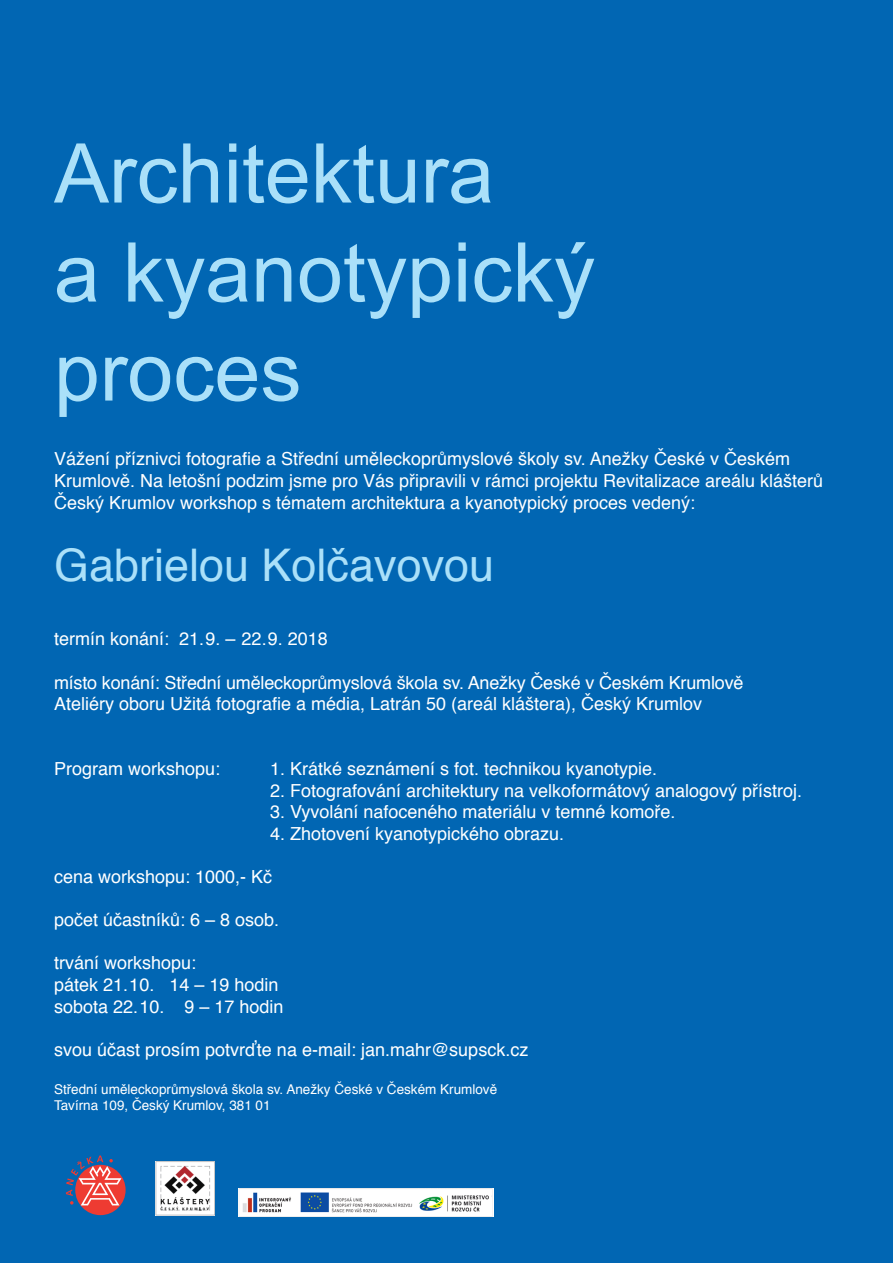
<style>
.page{position:relative;width:893px;height:1263px;background:#0166b3}
.page>*{position:absolute;margin:0;border:0;box-sizing:border-box;transform-origin:0 0}
.t1{font:82.5px "Arial";color:#aae0f9}
.t2{font:45px "Helvetica";color:#aae0f9}
.t3{font:18px/21.6px "Helvetica";color:#fff}
.t4{font:13.5px "Helvetica";color:#fff}
</style>
<div class="page">
<div style="left:75px;top:1165px;width:51px;height:50px;background:#ee3b32;border-radius:50%"></div>
<svg style="left:66px;top:1155px;width:55px;height:50px"></svg>
<img style="left:238px;top:1189px;width:256px;height:27px">
<img style="left:155px;top:1161px;width:59px;height:55px">
<p class="t1" style="left:54px;top:120px;width:442px">Architektura</p>
<p class="t1" style="left:54px;top:219px;width:543px">a kyanotypický</p>
<p class="t1" style="left:54px;top:318px;width:249px">proces</p>
<p class="t3" style="left:54px;top:449px;width:771px">Vážení příznivci fotografie a Střední uměleckoprůmyslové školy sv. Anežky České v Českém<br>Krumlově. Na letošní podzim jsme pro Vás připravili v rámci projektu Revitalizace areálu klášterů<br>Český Krumlov workshop s tématem architektura a kyanotypický proces vedený:</p>
<p class="t2" style="left:54px;top:530px;width:442px">Gabrielou Kolčavovou</p>
<p class="t3" style="left:54px;top:629px;width:275px">termín konání: 21. 9. – 22. 9. 2018</p>
<p class="t3" style="left:54px;top:672px;width:691px">místo konání: Střední uměleckoprůmyslová škola sv. Anežky České v Českém Krumlově</p>
<p class="t3" style="left:54px;top:694px;width:650px">Ateliéry oboru Užitá fotografie a média, Latrán 50 (areál kláštera), Český Krumlov</p>
<p class="t3" style="left:54px;top:758px;width:168px">Program workshopu:</p>
<p class="t3" style="left:270px;top:758px;width:389px">1. Krátké seznámení s fot. technikou kyanotypie.</p>
<p class="t3" style="left:270px;top:780px;width:534px">2. Fotografování architektury na velkoformátový analogový přístroj.</p>
<p class="t3" style="left:270px;top:802px;width:407px">3. Vyvolání nafoceného materiálu v temné komoře.</p>
<p class="t3" style="left:270px;top:823px;width:296px">4. Zhotovení kyanotypického obrazu.</p>
<p class="t3" style="left:54px;top:866px;width:220px">cena workshopu: 1000,- Kč</p>
<p class="t3" style="left:54px;top:910px;width:227px">počet účastníků: 6 – 8 osob.</p>
<p class="t3" style="left:54px;top:953px;width:144px">trvání workshopu:</p>
<p class="t3" style="left:54px;top:974px;width:226px">pátek 21. 10. 14 – 19 hodin</p>
<p class="t3" style="left:54px;top:996px;width:231px">sobota 22. 10. 9 – 17 hodin</p>
<p class="t3" style="left:54px;top:1039px;width:476px">svou účast prosím potvrďte na e-mail: jan.mahr@supsck.cz</p>
<p class="t4" style="left:54px;top:1078px;width:445px">Střední uměleckoprůmyslová škola sv. Anežky České v Českém Krumlově</p>
<p class="t4" style="left:54px;top:1095px;width:218px">Tavírna 109, Český Krumlov, 381 01</p>
</div>
